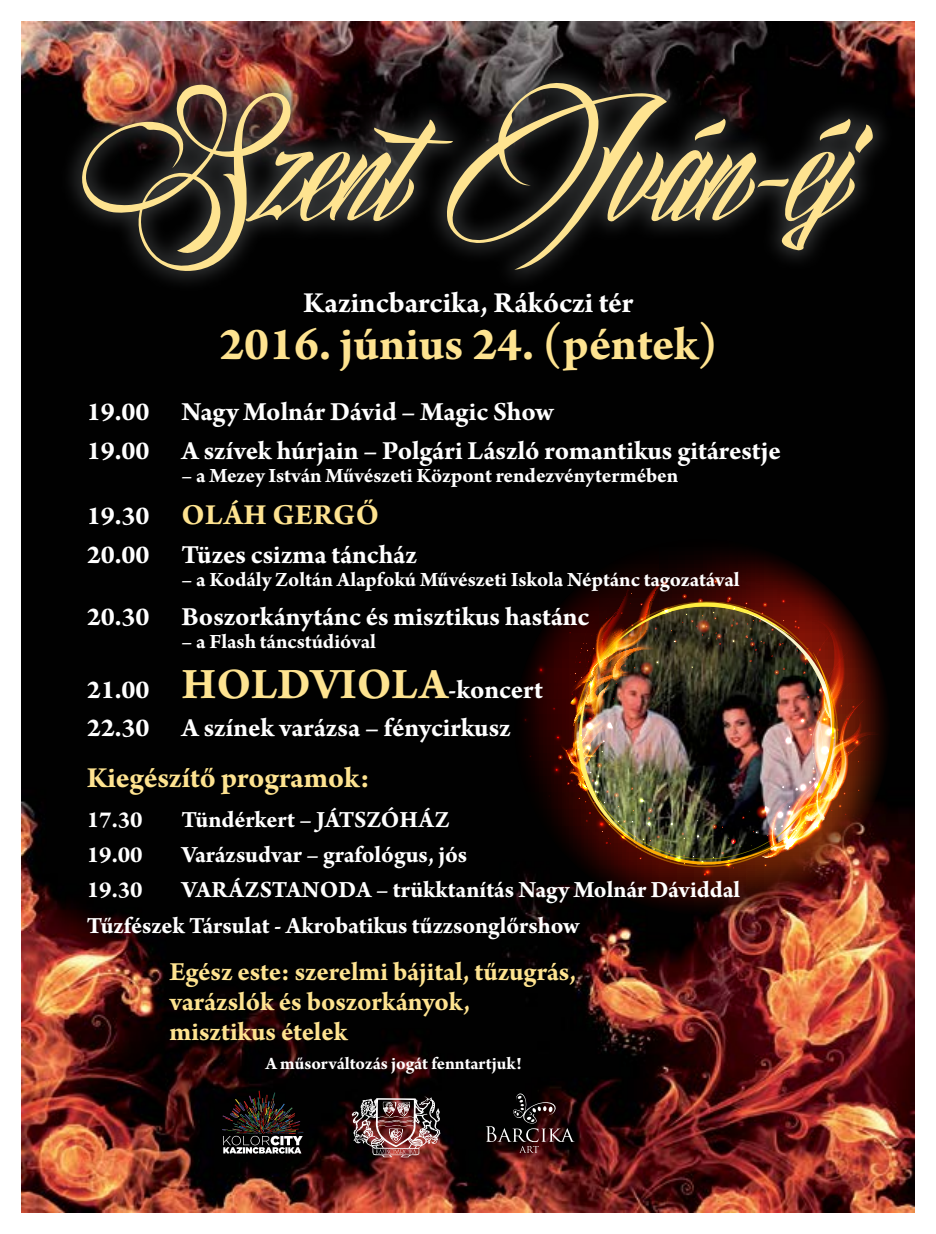
<style>
.page{position:relative;width:936px;height:1234px;background:#fff}
.page>*{position:absolute;margin:0;border:0;box-sizing:border-box;transform-origin:0 0}
.t1{font:700 49.2px "Arno Pro";color:#fee390}
.t2{font:700 30.75px "Arno Pro";color:#fee390}
.t3{font:700 30.75px "Arno Pro";color:#fff}
.t4{font:700 27.75px/38.5px "Arno Pro";letter-spacing:-.005em;color:#fff}
.t5{font:700 27.75px/29.8px "Arno Pro";letter-spacing:-.005em;color:#fee390}
.t6{font:700 24.6px/35.2px "Arno Pro";letter-spacing:-.005em;color:#fff}
.t7{font:700 21.6px "Arno Pro";letter-spacing:-.005em;color:#fff}
.t8{font:700 18.45px "Arno Pro";letter-spacing:-.005em;color:#fff}
.s1{font-size:27.75px;color:#fff}
.s2{font-size:46.2px;color:#fee390}
</style>
<div class="page">
<img style="left:21px;top:21px;width:893px;height:1191px">
<img style="left:516px;top:551px;width:372px;height:363px">
<img style="left:351px;top:1095px;width:89px;height:62px">
<svg style="left:486px;top:1092px;width:88px;height:60px;background:#2a1b1b"></svg>
<svg style="left:60px;top:61px;width:834px;height:232px;background:#1c100f"></svg>
<svg style="left:81px;top:82px;width:791px;height:189px;background:#42392b"></svg>
<img style="left:222px;top:1090px;width:81px;height:63px">
<p class="t3" style="left:303px;top:285px;width:332px">Kazincbarcika, Rákóczi tér</p>
<h1 class="t1" style="left:219px;top:315px;width:500px">2016. június 24. (péntek)</h1>
<p class="t4" style="left:87px;top:394px;width:695px">19.00 Nagy Molnár Dávid – Magic Show<br>19.00 A szívek húrjain – Polgári László romantikus gitárestje</p>
<p class="t7" style="left:181px;top:463px;width:498px">– a Mezey István Művészeti Központ rendezvénytermében</p>
<p class="t2" style="left:87px;top:497px;width:294px"><span class="s1">19.30</span> OLÁH GERGŐ</p>
<p class="t4" style="left:87px;top:536px;width:332px">20.00 Tüzes csizma táncház</p>
<p class="t7" style="left:181px;top:567px;width:559px">– a Kodály Zoltán Alapfokú Művészeti Iskola Néptánc tagozatával</p>
<p class="t4" style="left:87px;top:598px;width:504px">20.30 Boszorkánytánc és misztikus hastánc</p>
<p class="t7" style="left:181px;top:628px;width:196px">– a Flash táncstúdióval</p>
<p class="t4" style="left:87px;top:671px;width:458px">21.00 <span class="s2">HOLDVIOLA</span>-koncert<br>22.30 A színek varázsa – fénycirkusz</p>
<p class="t2" style="left:87px;top:759px;width:284px">Kiegészítő programok:</p>
<p class="t6" style="left:87px;top:802px;width:57px">17.30</p>
<p class="t6" style="left:181px;top:802px;width:269px">Tündérkert – JÁTSZÓHÁZ</p>
<p class="t6" style="left:87px;top:838px;width:57px">19.00</p>
<p class="t6" style="left:181px;top:838px;width:287px">Varázsudvar – grafológus, jós</p>
<p class="t6" style="left:87px;top:873px;width:57px">19.30</p>
<p class="t6" style="left:87px;top:873px;width:655px;text-indent:95px">VARÁZSTANODA – trükktanítás Nagy Molnár Dáviddal<br>Tűzfészek Társulat - Akrobatikus tűzzsonglőrshow</p>
<p class="t5" style="left:169px;top:958px;width:408px">Egész este: szerelmi bájital, tűzugrás, varázslók és boszorkányok, misztikus ételek</p>
<p class="t8" style="left:265px;top:1052px;width:258px">A műsorváltozás jogát fenntartjuk!</p>
</div>
